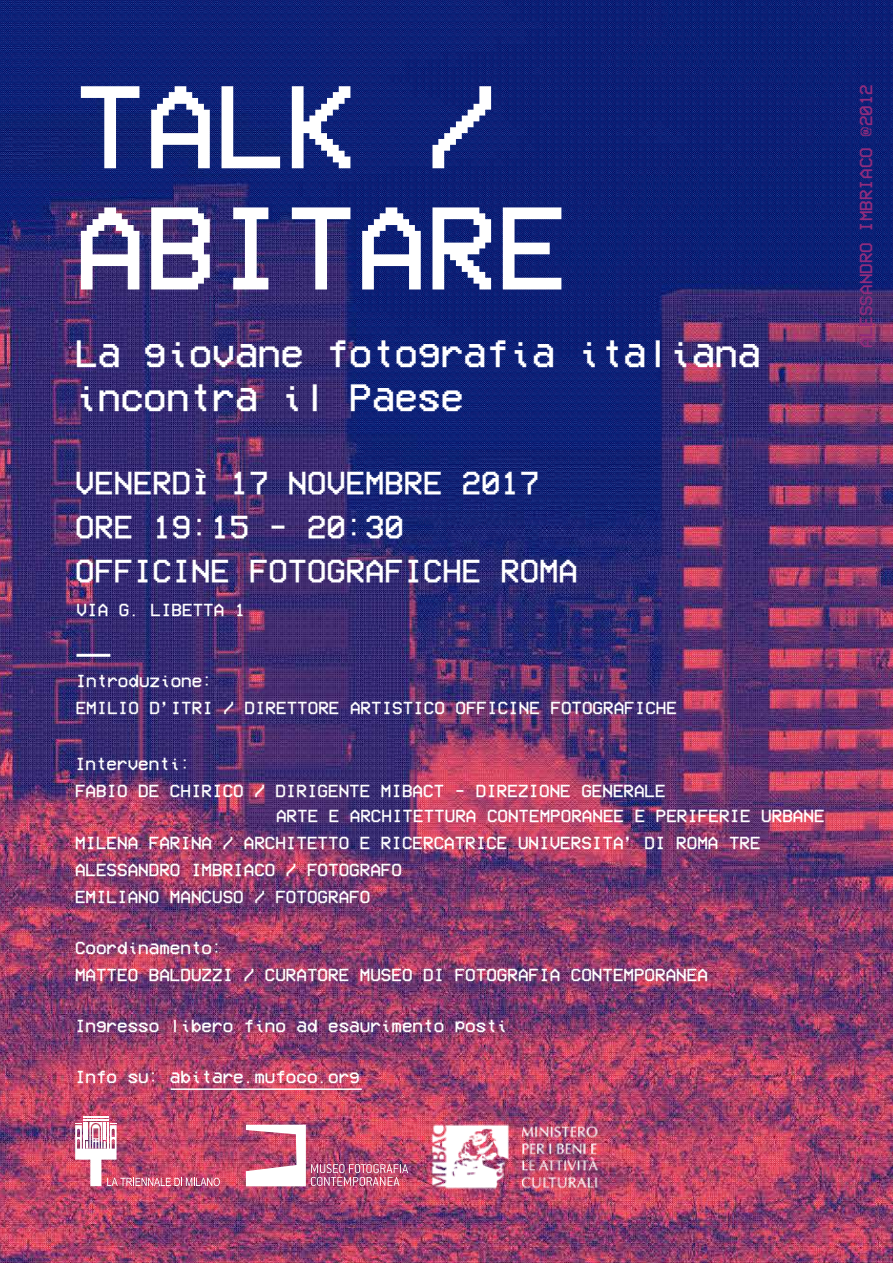
<style>
.page{position:relative;width:893px;height:1263px;background:#fff}
.page>*{position:absolute;margin:0;border:0;box-sizing:border-box;transform-origin:0 0}
.t1{font:120px/121.2px "VCROSD Mono";color:#fff}
.t2{font:39px/44px "VCROSD Mono";color:#fff}
.t3{font:33px/44px "VCROSD Mono";color:#fff}
.t4{font:18px/27px "VCROSD Mono";color:#fff}
.t5{font:18px "VCROSD Mono";color:#912c7e}
</style>
<div class="page">
<img style="left:0;top:0;width:893px;height:1263px">
<hr style="left:76px;top:654px;width:34px;height:3px;background:#fff">
<hr style="left:171px;top:1088px;width:191px;height:2px;background:#fff">
<img style="left:246px;top:1125px;width:162px;height:61px">
<img style="left:75px;top:1117px;width:145px;height:69px">
<img style="left:427px;top:1117px;width:176px;height:76px">
<h1 class="t1" style="left:75px;top:67px;width:494px">TALK /<br>ABITARE</h1>
<h2 class="t2" style="left:75px;top:332px;width:687px">La giovane fotografia italiana incontra il Paese</h2>
<h3 class="t3" style="left:75px;top:461px;width:504px">VENERDÌ 17 NOVEMBRE 2017<br>ORE 19:15 - 20:30<br>OFFICINE FOTOGRAFICHE ROMA</h3>
<p class="t4" style="left:77px;top:597px;width:170px">VIA G. LIBETTA 1</p>
<p class="t4" style="left:76px;top:668px;width:603px">Introduzione:<br>EMILIO D’ITRI / DIRETTORE ARTISTICO OFFICINE FOTOGRAFICHE</p>
<p class="t4" style="left:75px;top:750px;width:592px">Interventi:<br>FABIO DE CHIRICO / DIRIGENTE MIBACT - DIREZIONE GENERALE</p>
<p class="t4" style="left:276px;top:803px;width:550px">ARTE E ARCHITETTURA CONTEMPORANEE E PERIFERIE URBANE</p>
<p class="t4" style="left:75px;top:830px;width:687px">MILENA FARINA / ARCHITETTO E RICERCATRICE UNIVERSITA’ DI ROMA TRE<br>ALESSANDRO IMBRIACO / FOTOGRAFO<br>EMILIANO MANCUSO / FOTOGRAFO</p>
<p class="t4" style="left:75px;top:935px;width:634px">Coordinamento:<br>MATTEO BALDUZZI / CURATORE MUSEO DI FOTOGRAFIA CONTEMPORANEA</p>
<p class="t4" style="left:75px;top:1013px;width:434px">Ingresso libero fino ad esaurimento posti</p>
<p class="t4" style="left:75px;top:1064px;width:286px">Info su: abitare.mufoco.org</p>
<p class="t5" style="left:857px;top:348px;width:265px;rotate:-90deg">ALESSANDRO IMBRIACO @2012</p>
</div>
